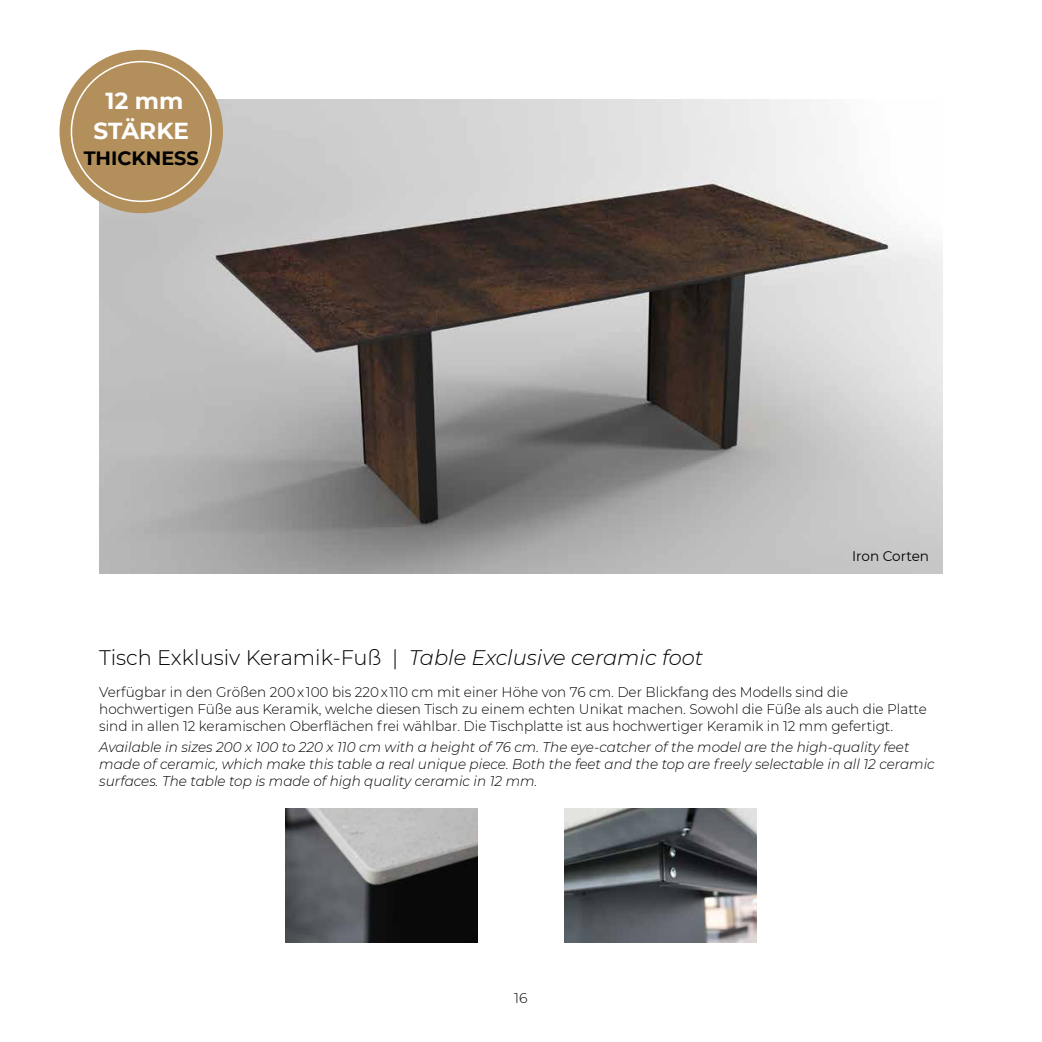
<style>
.page{position:relative;width:1042px;height:1042px;background:#fff}
.page>*{position:absolute;margin:0;border:0;box-sizing:border-box;transform-origin:0 0}
.t1{font:700 23.1px/29.8px "Montserrat";color:#fff;text-align:center}
.t2{font:300 21px "Montserrat";color:#000}
.t3{font:700 19.25px "Montserrat";color:#000}
.t4{font:300 14px/16.8px "Montserrat";color:#000}
.t5{font:italic 300 14px/16.8px "Montserrat";color:#000}
.t6{font:14px "Montserrat";color:#000}
.s1{font-style:italic}
</style>
<div class="page">
<img style="left:99px;top:99px;width:844px;height:475px">
<div style="left:60px;top:50px;width:163px;height:163px;background:#b38f5b;border-radius:50%"></div>
<img style="left:285px;top:809px;width:192px;height:134px">
<img style="left:564px;top:809px;width:192px;height:134px">
<h1 class="t1" style="left:94px;top:85px;width:97px">12 mm<br>STÄRKE</h1>
<h3 class="t3" style="left:84px;top:144px;width:117px">THICKNESS</h3>
<p class="t6" style="left:852px;top:546px;width:78px">Iron Corten</p>
<h2 class="t2" style="left:99px;top:643px;width:605px">Tisch Exklusiv Keramik-Fuß | <span class="s1">Table Exclusive ceramic foot</span></h2>
<p class="t4" style="left:99px;top:683px;width:829px">Verfügbar in den Größen 200 x 100 bis 220 x 110 cm mit einer Höhe von 76 cm. Der Blickfang des Modells sind die hochwertigen Füße aus Keramik, welche diesen Tisch zu einem echten Unikat machen. Sowohl die Füße als auch die Platte sind in allen 12 keramischen Oberflächen frei wählbar. Die Tischplatte ist aus hochwertiger Keramik in 12 mm gefertigt.</p>
<p class="t5" style="left:99px;top:738px;width:837px">Available in sizes 200 x 100 to 220 x 110 cm with a height of 76 cm. The eye-catcher of the model are the high-quality feet made of ceramic, which make this table a real unique piece. Both the feet and the top are freely selectable in all 12 ceramic surfaces. The table top is made of high quality ceramic in 12 mm.</p>
<p class="t4" style="left:514px;top:989px;width:15px">16</p>
</div>
